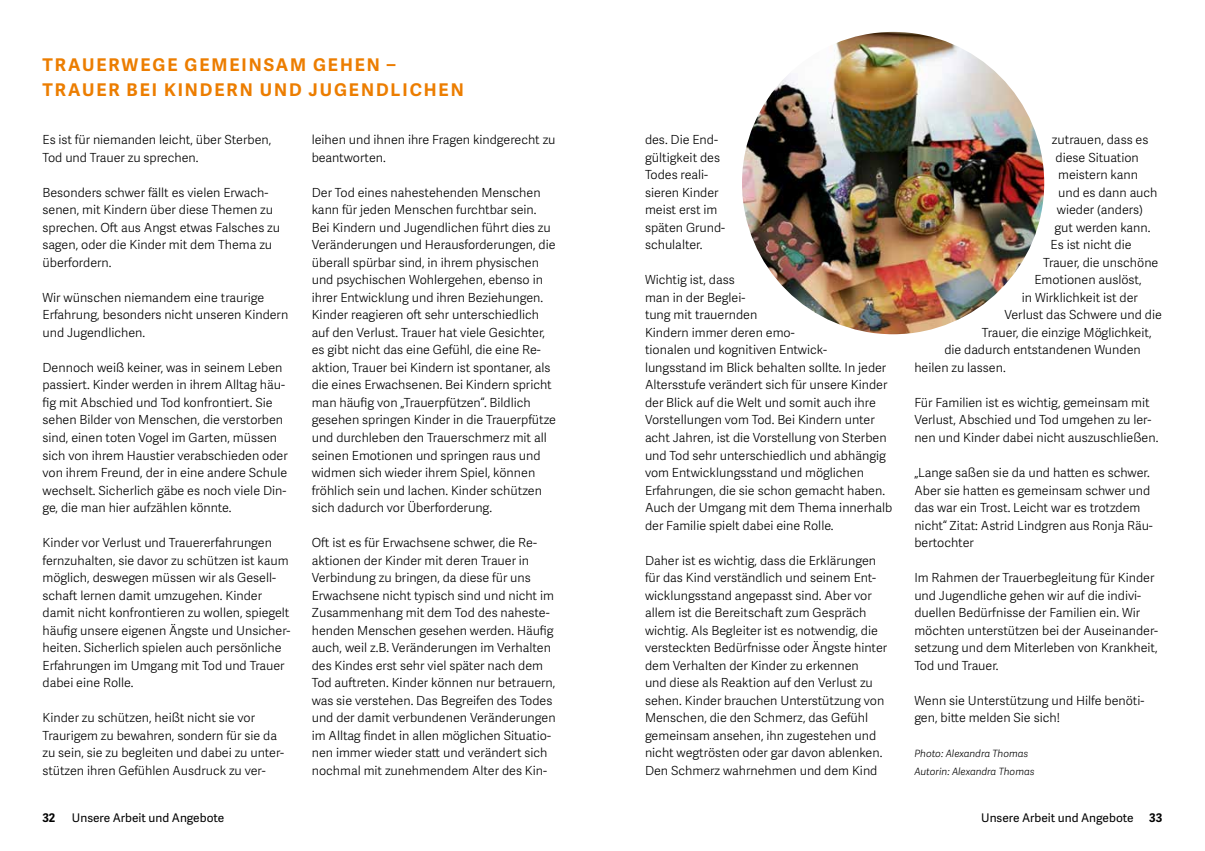
<style>
.page{position:relative;width:1205px;height:851px;background:#fff}
.page>*{position:absolute;margin:0;border:0;box-sizing:border-box;transform-origin:0 0}
.t1{font:700 17.5px/25px "Adelle Sans";letter-spacing:.11em;color:#ec7d00}
.t2{font:300 12.5px/17.5px "Adelle Sans";color:#000}
.t3{font:11.88px "Adelle Sans";color:#000}
.t4{font:700 11.88px "Adelle Sans";color:#000}
.t5{font:italic 300 10px/17.5px "Adelle Sans";color:#000}
</style>
<div class="page">
<img style="left:742px;top:32px;width:302px;height:302px;border-radius:151px">
<h1 class="t1" style="left:43px;top:51px;width:423px">TRAUERWEGE GEMEINSAM GEHEN –<br>TRAUER BEI KINDERN UND JUGENDLICHEN</h1>
<p class="t2" style="left:312px;top:131px;width:245px">leihen und ihnen ihre Fragen kindgerecht zu beantworten.</p>
<p class="t2" style="left:312px;top:183px;width:246px">Der Tod eines nahestehenden Menschen kann für jeden Menschen furchtbar sein.<br>Bei Kindern und Jugendlichen führt dies zu Veränderungen und Herausforderungen, die überall spürbar sind, in ihrem physischen und psychischen Wohlergehen, ebenso in ihrer Entwicklung und ihren Beziehungen.<br>Kinder reagieren oft sehr unterschiedlich auf den Verlust. Trauer hat viele Gesichter, es gibt nicht das eine Gefühl, die eine Re&shy;aktion, Trauer bei Kindern ist spontaner, als die eines Erwachsenen. Bei Kindern spricht man häufig von „Trauerpfützen“. Bildlich gesehen springen Kinder in die Trauerpfütze und durchleben den Trauerschmerz mit all seinen Emotionen und springen raus und widmen sich wieder ihrem Spiel, können fröhlich sein und lachen. Kinder schützen sich dadurch vor Überforderung.</p>
<p class="t2" style="left:312px;top:533px;width:245px">Oft ist es für Erwachsene schwer, die Re&shy;aktionen der Kinder mit deren Trauer in Verbindung zu bringen, da diese für uns Erwachsene nicht typisch sind und nicht im Zusammenhang mit dem Tod des naheste&shy;henden Menschen gesehen werden. Häufig auch, weil z.B. Veränderungen im Verhalten des Kindes erst sehr viel später nach dem Tod auftreten. Kinder können nur betrauern, was sie verstehen. Das Begreifen des Todes und der damit verbundenen Veränderungen im Alltag findet in allen möglichen Situatio&shy;nen immer wieder statt und verändert sich nochmal mit zunehmendem Alter des Kin-</p>
<p class="t2" style="left:43px;top:131px;width:230px">Es ist für niemanden leicht, über Sterben,<br>Tod und Trauer zu sprechen.</p>
<p class="t2" style="left:43px;top:183px;width:239px">Besonders schwer fällt es vielen Erwach&shy;senen, mit Kindern über diese Themen zu sprechen. Oft aus Angst etwas Falsches zu sagen, oder die Kinder mit dem Thema zu überfordern.</p>
<p class="t2" style="left:43px;top:288px;width:247px">Wir wünschen niemandem eine traurige<br>Erfahrung, besonders nicht unseren Kindern und Jugendlichen.</p>
<p class="t2" style="left:43px;top:358px;width:247px">Dennoch weiß keiner, was in seinem Leben passiert. Kinder werden in ihrem Alltag häu&shy;fig mit Abschied und Tod konfrontiert. Sie sehen Bilder von Menschen, die verstorben sind, einen toten Vogel im Garten, müssen sich von ihrem Haustier verabschieden oder von ihrem Freund, der in eine andere Schule wechselt. Sicherlich gäbe es noch viele Din&shy;ge, die man hier aufzählen könnte.</p>
<p class="t2" style="left:43px;top:533px;width:249px">Kinder vor Verlust und Trauererfahrungen fernzuhalten, sie davor zu schützen ist kaum möglich, deswegen müssen wir als Gesell&shy;schaft lernen damit umzugehen. Kinder damit nicht konfrontieren zu wollen, spiegelt häufig unsere eigenen Ängste und Unsicher&shy;heiten. Sicherlich spielen auch persönliche Erfahrungen im Umgang mit Tod und Trauer dabei eine Rolle.</p>
<p class="t2" style="left:43px;top:708px;width:243px">Kinder zu schützen, heißt nicht sie vor Traurigem zu bewahren, sondern für sie da zu sein, sie zu begleiten und dabei zu unter&shy;stützen ihren Gefühlen Ausdruck zu ver-</p>
<p class="t2" style="left:645px;top:131px;width:82px">des. Die End&shy;gültigkeit des<br>Todes reali&shy;sieren Kinder meist erst im späten Grund&shy;schulalter.</p>
<p class="t2" style="left:645px;top:271px;width:249px">Wichtig ist, dass<br>man in der Beglei-<br>tung mit trauernden<br>Kindern immer deren emo-<br>tionalen und kognitiven Entwick-<br>lungsstand im Blick behalten sollte. In jeder Altersstufe verändert sich für unsere Kinder der Blick auf die Welt und somit auch ihre Vorstellungen vom Tod. Bei Kindern unter acht Jahren, ist die Vorstellung von Sterben und Tod sehr unterschiedlich und abhängig vom Entwicklungsstand und möglichen Erfahrungen, die sie schon gemacht haben.<br>Auch der Umgang mit dem Thema innerhalb der Familie spielt dabei eine Rolle.</p>
<p class="t2" style="left:645px;top:551px;width:244px">Daher ist es wichtig, dass die Erklärungen für das Kind verständlich und seinem Ent&shy;wicklungsstand angepasst sind. Aber vor allem ist die Bereitschaft zum Gespräch wichtig. Als Begleiter ist es notwendig, die versteckten Bedürfnisse oder Ängste hinter dem Verhalten der Kinder zu erkennen<br>und diese als Reaktion auf den Verlust zu sehen. Kinder brauchen Unterstützung von Menschen, die den Schmerz, das Gefühl gemeinsam ansehen, ihn zugestehen und nicht wegtrösten oder gar davon ablenken.<br>Den Schmerz wahrnehmen und dem Kind</p>
<p class="t2" style="left:1052px;top:131px;width:98px">zutrauen, dass es</p>
<p class="t2" style="left:1055px;top:148px;width:85px">diese Situation</p>
<p class="t2" style="left:1058px;top:166px;width:81px">meistern kann</p>
<p class="t2" style="left:1058px;top:183px;width:101px">und es dann auch</p>
<p class="t2" style="left:1057px;top:201px;width:88px">wieder (anders)</p>
<p class="t2" style="left:1054px;top:218px;width:98px">gut werden kann.</p>
<p class="t2" style="left:1050px;top:236px;width:82px">Es ist nicht die</p>
<p class="t2" style="left:1043px;top:253px;width:117px">Trauer, die unschöne</p>
<p class="t2" style="left:1034px;top:271px;width:109px">Emotionen auslöst,</p>
<p class="t2" style="left:1022px;top:288px;width:118px">in Wirklichkeit ist der</p>
<p class="t2" style="left:1004px;top:306px;width:159px">Verlust das Schwere und die</p>
<p class="t2" style="left:982px;top:323px;width:171px">Trauer, die einzige Möglichkeit,</p>
<p class="t2" style="left:944px;top:341px;width:198px">die dadurch entstandenen Wunden</p>
<p class="t2" style="left:914px;top:358px;width:93px">heilen zu lassen.</p>
<p class="t2" style="left:914px;top:393px;width:246px">Für Familien ist es wichtig, gemeinsam mit<br>Verlust, Abschied und Tod umgehen zu ler&shy;nen und Kinder dabei nicht auszuschließen.</p>
<p class="t2" style="left:914px;top:463px;width:240px">„Lange saßen sie da und hatten es schwer.<br>Aber sie hatten es gemeinsam schwer und das war ein Trost. Leicht war es trotzdem nicht“ Zitat: Astrid Lindgren aus Ronja Räu&shy;bertochter</p>
<p class="t2" style="left:914px;top:568px;width:245px">Im Rahmen der Trauerbegleitung für Kinder und Jugendliche gehen wir auf die indivi&shy;duellen Bedürfnisse der Familien ein. Wir möchten unterstützen bei der Auseinander&shy;setzung und dem Miterleben von Krankheit, Tod und Trauer.</p>
<p class="t2" style="left:914px;top:691px;width:231px">Wenn sie Unterstützung und Hilfe benöti&shy;gen, bitte melden Sie sich!</p>
<p class="t5" style="left:914px;top:744px;width:122px">Photo: Alexandra Thomas<br>Autorin: Alexandra Thomas</p>
<p class="t4" style="left:43px;top:809px;width:14px">32</p>
<p class="t3" style="left:72px;top:809px;width:154px">Unsere Arbeit und Angebote</p>
<p class="t4" style="left:1149px;top:809px;width:15px">33</p>
<p class="t3" style="left:981px;top:809px;width:154px">Unsere Arbeit und Angebote</p>
</div>
